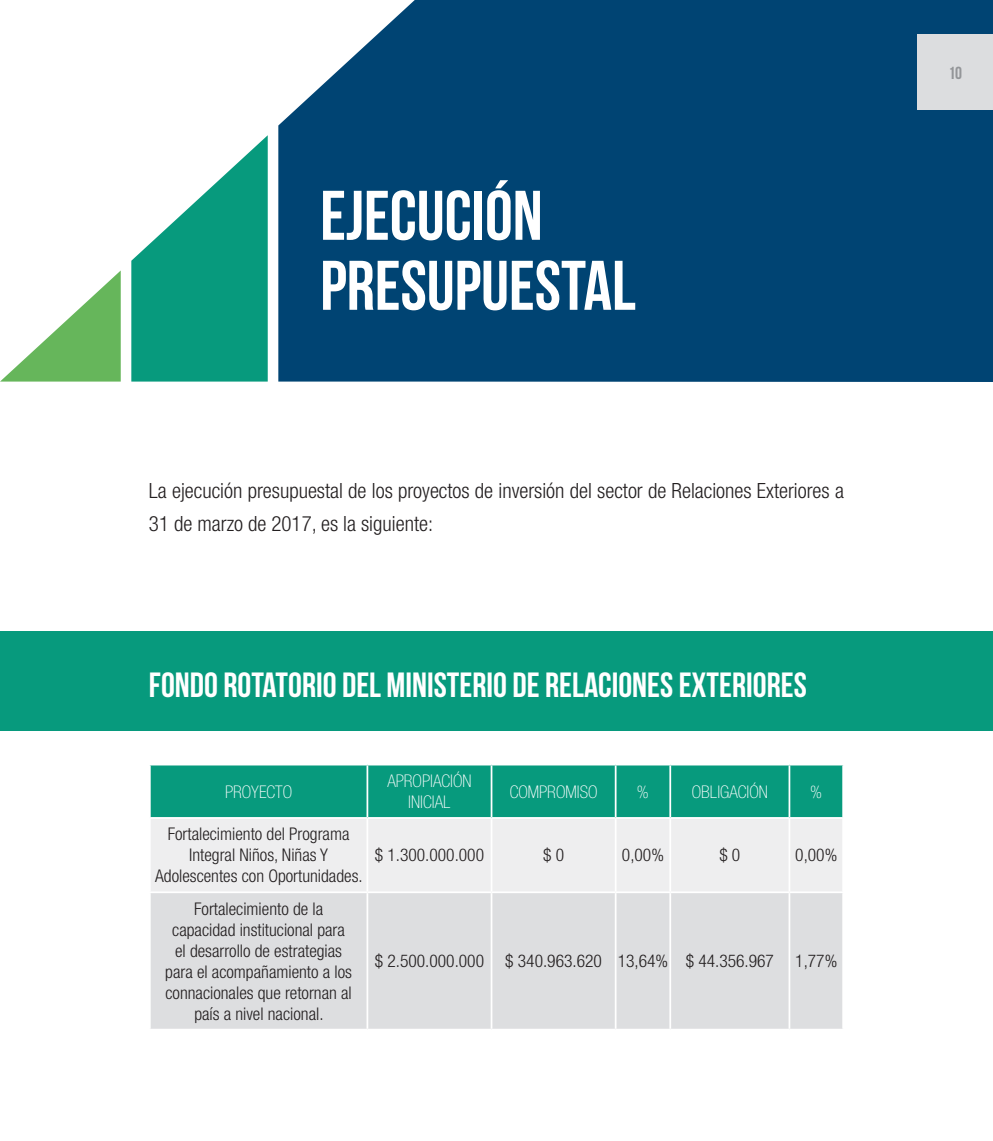
<style>
.page{position:relative;width:993px;height:1141px;background:#fff}
.page>*{position:absolute;margin:0;border:0;box-sizing:border-box;transform-origin:0 0}
.t1{font:70px/70px "Bebas Neue";color:#fff}
.t2{font:35px "Bebas Neue";color:#fff}
.t3{font:300 condensed 21px/33.2px "Helvetica Neue LT Std";color:#231f20}
.t4{font:300 condensed 17.5px/21px "Helvetica Neue LT Std";color:#231f20;text-align:center}
.t5{font:100 condensed 17.5px/21px "Helvetica Neue LT Std";color:#fff;text-align:center}
.t6{font:17.5px "Bebas Neue";color:#939598}
</style>
<div class="page">
<div style="left:278px;top:0;width:714px;height:382px;background:#004473"></div>
<svg style="left:0;top:270px;width:121px;height:112px"></svg>
<svg style="left:131px;top:135px;width:137px;height:247px"></svg>
<div style="left:917px;top:35px;width:75px;height:75px;background:#dcdddf"></div>
<div style="left:0;top:631px;width:992px;height:99px;background:#079a7d"></div>
<div style="left:151px;top:765px;width:691px;height:52px;background:#079a7d"></div>
<div style="left:151px;top:819px;width:691px;height:72px;background:#eeeeef"></div>
<div style="left:151px;top:893px;width:691px;height:136px;background:#dddee0"></div>
<hr style="left:366px;top:765px;width:2px;height:52px;background:#fff">
<hr style="left:490px;top:765px;width:2px;height:52px;background:#fff">
<hr style="left:614px;top:765px;width:2px;height:52px;background:#fff">
<hr style="left:669px;top:765px;width:2px;height:52px;background:#fff">
<hr style="left:788px;top:765px;width:2px;height:52px;background:#fff">
<hr style="left:366px;top:819px;width:2px;height:72px;background:#fff">
<hr style="left:490px;top:819px;width:2px;height:72px;background:#fff">
<hr style="left:614px;top:819px;width:2px;height:72px;background:#fff">
<hr style="left:669px;top:819px;width:2px;height:72px;background:#fff">
<hr style="left:788px;top:819px;width:2px;height:72px;background:#fff">
<hr style="left:366px;top:893px;width:2px;height:136px;background:#fff">
<hr style="left:490px;top:893px;width:2px;height:136px;background:#fff">
<hr style="left:614px;top:893px;width:2px;height:136px;background:#fff">
<hr style="left:669px;top:893px;width:2px;height:136px;background:#fff">
<hr style="left:788px;top:893px;width:2px;height:136px;background:#fff">
<h1 class="t1" style="left:320px;top:180px;width:317px">EJECUCIÓN<br>PRESUPUESTAL</h1>
<p class="t3" style="left:149px;top:473px;width:696px">La ejecución presupuestal de los proyectos de inversión del sector de Relaciones Exteriores a<br>31 de marzo de 2017, es la siguiente:</p>
<h2 class="t2" style="left:149px;top:666px;width:659px">FONDO ROTATORIO DEL MINISTERIO DE RELACIONES EXTERIORES</h2>
<p class="t5" style="left:225px;top:781px;width:69px">PROYECTO</p>
<p class="t4" style="left:155px;top:824px;width:209px">Fortalecimiento del Programa<br>Integral Niños, Niñas Y<br>Adolescentes con Oportunidades.</p>
<p class="t4" style="left:165px;top:898px;width:188px">Fortalecimiento de la capacidad institucional para el desarrollo de estrategias para el acompañamiento a los connacionales que retornan al país a nivel nacional.</p>
<p class="t5" style="left:387px;top:770px;width:86px">APROPIACIÓN<br>INICIAL</p>
<p class="t5" style="left:509px;top:781px;width:89px">COMPROMISO</p>
<p class="t5" style="left:636px;top:781px;width:13px">%</p>
<p class="t5" style="left:691px;top:781px;width:78px">OBLIGACIÓN</p>
<p class="t5" style="left:810px;top:781px;width:13px">%</p>
<p class="t4" style="left:374px;top:845px;width:111px">$ 1.300.000.000</p>
<p class="t4" style="left:543px;top:845px;width:23px">$ 0</p>
<p class="t4" style="left:621px;top:845px;width:44px">0,00%</p>
<p class="t4" style="left:719px;top:845px;width:22px">$ 0</p>
<p class="t4" style="left:795px;top:845px;width:44px">0,00%</p>
<p class="t4" style="left:375px;top:950px;width:464px">$ 2.500.000.000 $ 340.963.620 13,64% $ 44.356.967 1,77%</p>
<p class="t6" style="left:948px;top:63px;width:15px">10</p>
</div>
